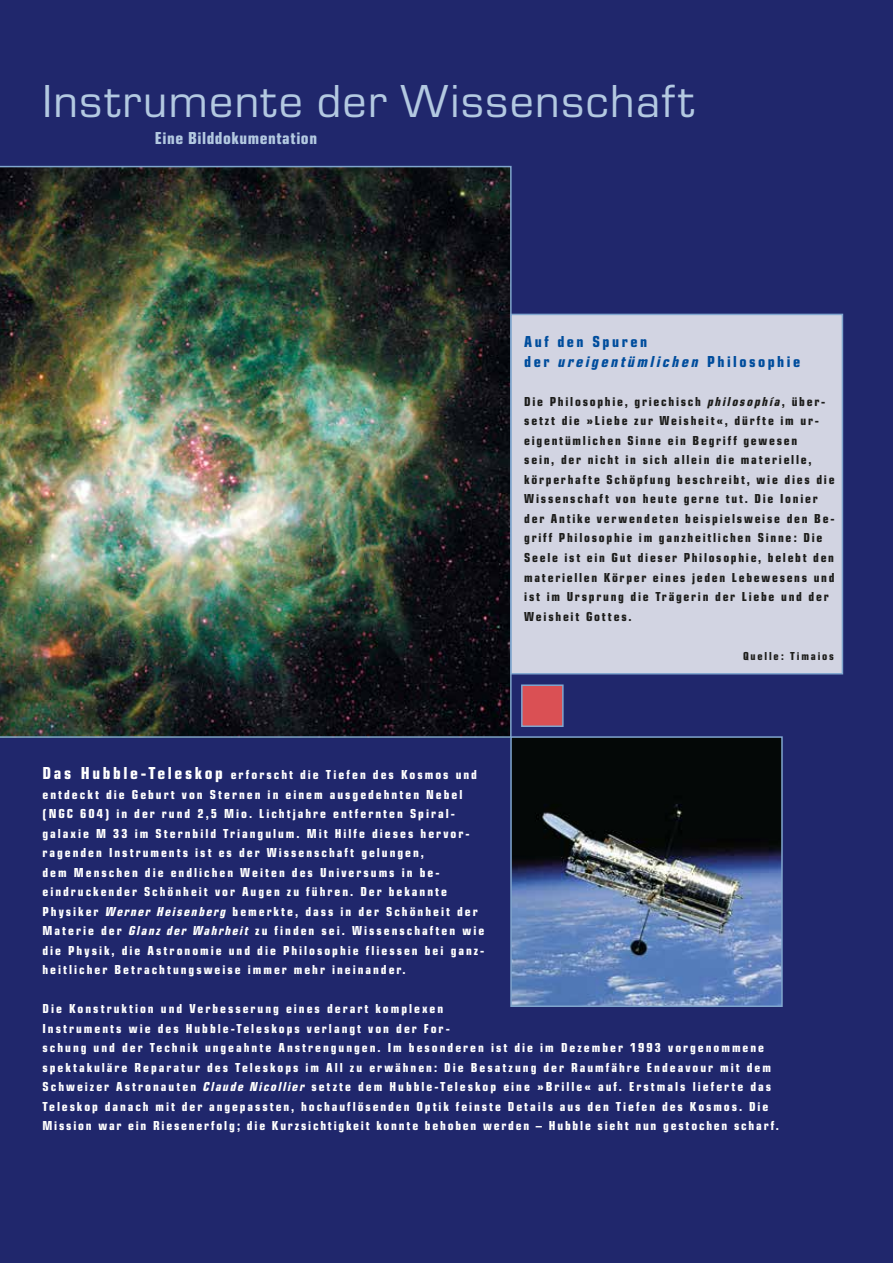
<style>
.page{position:relative;width:893px;height:1263px;background:#20276c}
.page>*{position:absolute;margin:0;border:0;box-sizing:border-box;transform-origin:0 0}
.lead_2002_1_MA2_indd{font:48px "Eurostile";letter-spacing:.03em;color:#b3c9e1}
.lead_2002_1_MA2_indd-2{font:18px "Eurostile Con Hea";letter-spacing:.03em;color:#b3c9e1}
.bildverweis_2002_1_M{font:16.5px/19.5px "Eurostile Con Hea";letter-spacing:.15em;color:#004d9d}
.bildverweis_2002_1_M-2{font:13.5px/19.5px "Eurostile Con Hea";letter-spacing:.145em;color:#fff}
.bildverweis_2002_1_M-3{font:13.5px/19.5px "Eurostile Con Hea";letter-spacing:.13em;color:#1d1d1b}
.bildverweis_2002_1_M-4{font:12px "Eurostile Con Hea";letter-spacing:.15em;color:#1d1d1b}
.s1{font-family:"Eurostile Con Hea Ita"}
.s2{font-size:18px}
</style>
<div class="page">
<img style="left:0;top:166px;width:512px;height:572px">
<div style="left:510px;top:314px;width:333px;height:360px;background:#d2d4e2;border:2px solid #80a6ce"></div>
<div style="left:521px;top:684px;width:43px;height:43px;background:#da5054;border:2px solid #80a6ce"></div>
<img style="left:513px;top:739px;width:267px;height:265px">
<div style="left:510px;top:736px;width:273px;height:271px;border:2px solid #80a6ce"></div>
<p class="lead_2002_1_MA2_indd" style="left:43px;top:70px;width:653px">Instrumente der Wissenschaft</p>
<p class="lead_2002_1_MA2_indd-2" style="left:155px;top:126px;width:164px">Eine Bilddokumentation</p>
<p class="bildverweis_2002_1_M" style="left:524px;top:331px;width:277px">Auf den Spuren<br>der <span class="s1">ureigentümlichen</span> Philosophie</p>
<p class="bildverweis_2002_1_M-3" style="left:524px;top:391px;width:312px">Die Philosophie, griechisch <span class="s1">philosophía</span>, über&shy;setzt die »Liebe zur Weisheit«, dürfte im ur&shy;eigentümlichen Sinne ein Begriff gewesen<br>sein, der nicht in sich allein die materielle, körperhafte Schöpfung beschreibt, wie dies die Wissenschaft von heute gerne tut. Die Ionier der Antike verwendeten beispielsweise den Be&shy;griff Philosophie im ganzheitlichen Sinne: Die Seele ist ein Gut dieser Philosophie, belebt den materiellen Körper eines jeden Lebewesens und ist im Ursprung die Trägerin der Liebe und der Weisheit Gottes.</p>
<p class="bildverweis_2002_1_M-4" style="left:743px;top:647px;width:93px">Quelle: Timaios</p>
<p class="bildverweis_2002_1_M-2" style="left:43px;top:764px;width:443px"><span class="s2">Das Hubble-Teleskop</span> erforscht die Tiefen des Kosmos und entdeckt die Geburt von Sternen in einem ausgedehnten Nebel (NGC 604) in der rund 2,5 Mio. Lichtjahre entfernten Spiral&shy;galaxie M 33 im Sternbild Triangulum. Mit Hilfe dieses hervor&shy;ragenden Instruments ist es der Wissenschaft gelungen,<br>dem Menschen die endlichen Weiten des Universums in be&shy;eindruckender Schönheit vor Augen zu führen. Der bekannte Physiker <span class="s1">Werner Heisenberg</span> bemerkte, dass in der Schönheit der Materie der <span class="s1">Glanz der Wahrheit</span> zu finden sei. Wissenschaften wie die Physik, die Astronomie und die Philosophie fliessen bei ganz&shy;heitlicher Betrachtungsweise immer mehr ineinander.</p>
<p class="bildverweis_2002_1_M-2" style="left:43px;top:998px;width:738px">Die Konstruktion und Verbesserung eines derart komplexen<br>Instruments wie des Hubble-Teleskops verlangt von der For-<br>schung und der Technik ungeahnte Anstrengungen. Im besonderen ist die im Dezember 1993 vorgenommene spektakuläre Reparatur des Teleskops im All zu erwähnen: Die Besatzung der Raumfähre Endeavour mit dem Schweizer Astronauten <span class="s1">Claude Nicollier</span> setzte dem Hubble-Teleskop eine »Brille« auf. Erstmals lieferte das Teleskop danach mit der angepassten, hochauflösenden Optik feinste Details aus den Tiefen des Kosmos. Die Mission war ein Riesenerfolg; die Kurzsichtigkeit konnte behoben werden – Hubble sieht nun gestochen scharf.</p>
</div>
